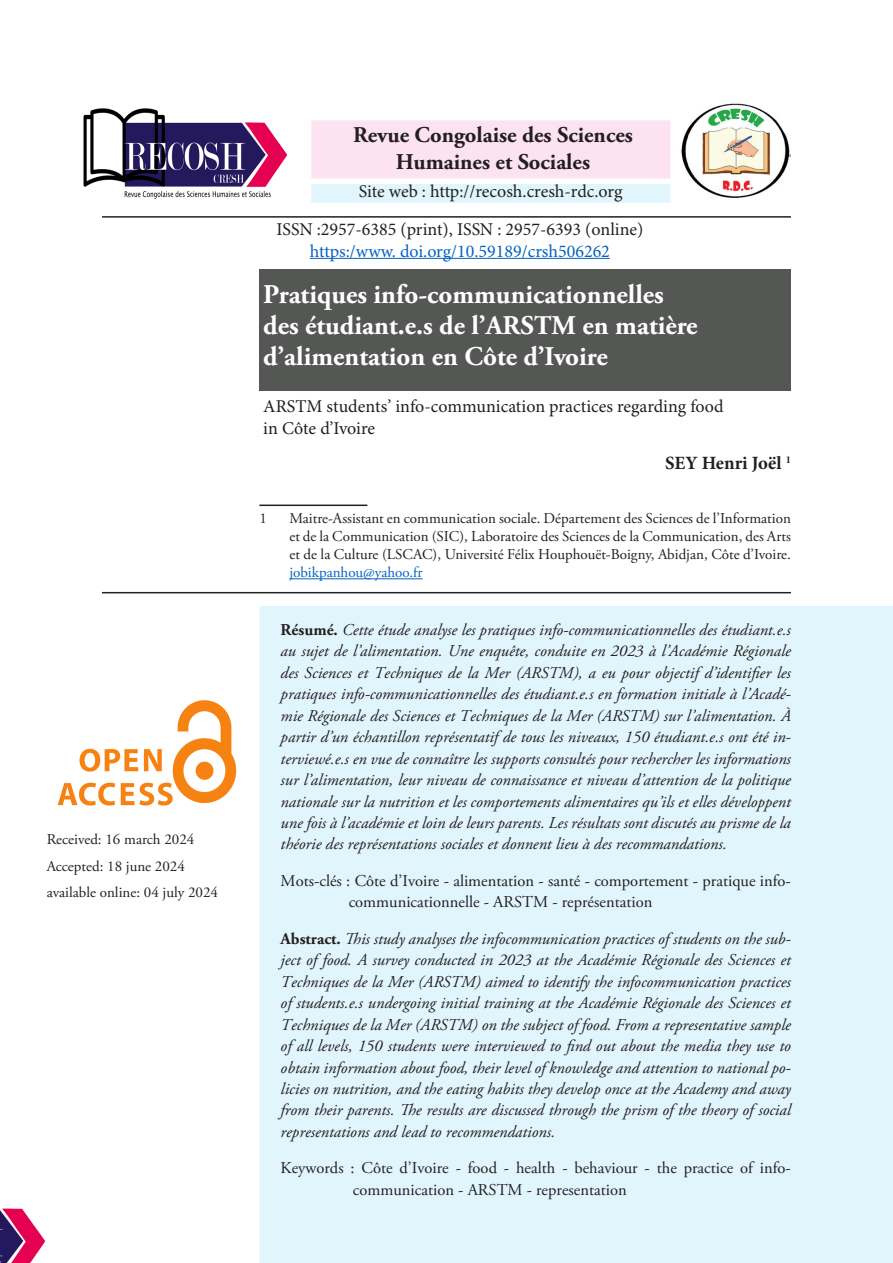
<style>
.page{position:relative;width:893px;height:1263px;background:#fff}
.page>*{position:absolute;margin:0;border:0;box-sizing:border-box;transform-origin:0 0}
.t1{font:700 27px/31px "Adobe Garamond Pro";color:#fff}
.t2{font:700 22.5px "Adobe Garamond Pro";color:#231f20}
.t3{font:700 18.75px "Minion Pro";letter-spacing:-.005em;color:#231f20}
.t4{font:18px/21.6px "Minion Pro";color:#231f20}
.t5{font:18px "Minion Pro";color:#0563c1}
.t6{font:italic 16.5px/21.5px "Adobe Garamond Pro";color:#231f20;text-align:justify}
.t7{font:16.5px/21.5px "Adobe Garamond Pro";color:#231f20}
.bas_de_page{font:15px/18px "Adobe Garamond Pro";color:#231f20;text-align:justify}
.s1{color:#0563c1}
.s2{font-weight:700;font-style:normal}
</style>
<div class="page">
<div style="left:311px;top:120px;width:359px;height:59px;background:#fde3f2"></div>
<div style="left:311px;top:184px;width:359px;height:19px;background:#e1f5fd"></div>
<div style="left:259px;top:606px;width:634px;height:657px;background:#e1f5fd"></div>
<img style="left:57px;top:700px;width:180px;height:106px">
<img style="left:83px;top:108px;width:205px;height:91px">
<img style="left:0;top:1208px;width:46px;height:55px">
<img style="left:681px;top:103px;width:110px;height:95px">
<div style="left:259px;top:269px;width:532px;height:122px;background:#555755"></div>
<hr style="left:259px;top:504px;width:108px;height:2px;background:#231f20">
<hr style="left:289px;top:578px;width:134px;height:1px;background:#0563c1">
<hr style="left:102px;top:216px;width:689px;height:2px;background:#231f20">
<hr style="left:102px;top:592px;width:689px;height:1px;background:#231f20">
<hr style="left:310px;top:258px;width:300px;height:1px;background:#0563c1">
<p class="bas_de_page" style="left:47px;top:831px;width:149px">Received: 16 march 2024</p>
<p class="bas_de_page" style="left:47px;top:858px;width:140px">Accepted: 18 june 2024</p>
<p class="bas_de_page" style="left:47px;top:884px;width:173px">available online: 04 july 2024</p>
<p class="t2" style="left:353px;top:122px;width:281px">Revue Congolaise des Sciences</p>
<p class="t2" style="left:396px;top:149px;width:196px">Humaines et Sociales</p>
<p class="t4" style="left:359px;top:181px;width:265px">Site web : http://recosh.cresh-rdc.org</p>
<p class="t4" style="left:276px;top:219px;width:369px">ISSN :2957-6385 (print), ISSN : 2957-6393 (online)</p>
<p class="t5" style="left:310px;top:240px;width:302px">https:/www. doi.org/10.59189/crsh506262</p>
<p class="t1" style="left:263px;top:280px;width:436px">Pratiques info-communicationnelles des étudiant.e.s de l’ARSTM en matière d’alimentation en Côte d’Ivoire</p>
<p class="t4" style="left:263px;top:396px;width:462px">ARSTM students’ info-communication practices regarding food in Côte d’Ivoire</p>
<p class="t3" style="left:665px;top:450px;width:127px">SEY Henri Joël <sup>1</sup></p>
<p class="bas_de_page" style="left:259px;top:510px;width:9px">1</p>
<p class="bas_de_page" style="left:289px;top:510px;width:503px">Maitre-Assistant en communication sociale. Département des Sciences de l’Information et de la Communication (SIC), Laboratoire des Sciences de la Communication, des Arts et de la Culture (LSCAC), Université Félix Houphouët-Boigny, Abidjan, Côte d’Ivoire. <span class="s1">jobikpanhou@yahoo.fr</span></p>
<p class="t6" style="left:281px;top:619px;width:512px"><span class="s2">Résumé.</span> Cette étude analyse les pratiques info-communicationnelles des étudiant.e.s au sujet de l’alimentation. Une enquête, conduite en 2023 à l’Académie Régionale des Sciences et Techniques de la Mer (ARSTM), a eu pour objectif d’identifier les pratiques info-communicationnelles des étudiant.e.s en formation initiale à l’Acadé&shy;mie Régionale des Sciences et Techniques de la Mer (ARSTM) sur l’alimentation. À partir d’un échantillon représentatif de tous les niveaux, 150 étudiant.e.s ont été in&shy;terviewé.e.s en vue de connaître les supports consultés pour rechercher les informations sur l’alimentation, leur niveau de connaissance et niveau d’attention de la politique nationale sur la nutrition et les comportements alimentaires qu’ils et elles développent une fois à l’académie et loin de leurs parents. Les résultats sont discutés au prisme de la théorie des représentations sociales et donnent lieu à des recommandations.</p>
<p class="t7" style="left:349px;top:870px;width:444px;text-indent:-68px">Mots-clés : Côte d’Ivoire - alimentation - santé - comportement - pratique info&shy;communicationnelle - ARSTM - représentation</p>
<p class="t6" style="left:281px;top:928px;width:512px"><span class="s2">Abstract.</span> This study analyses the infocommunication practices of students on the sub&shy;ject of food. A survey conducted in 2023 at the Académie Régionale des Sciences et Techniques de la Mer (ARSTM) aimed to identify the infocommunication practices of students.e.s undergoing initial training at the Académie Régionale des Sciences et Techniques de la Mer (ARSTM) on the subject of food. From a representative sample of all levels, 150 students were interviewed to find out about the media they use to obtain information about food, their level of knowledge and attention to national po&shy;licies on nutrition, and the eating habits they develop once at the Academy and away from their parents. The results are discussed through the prism of the theory of social representations and lead to recommendations.</p>
<p class="t7" style="left:353px;top:1158px;width:439px;text-indent:-72px">Keywords : Côte d’Ivoire - food - health - behaviour - the practice of info&shy;communication - ARSTM - representation</p>
</div>
